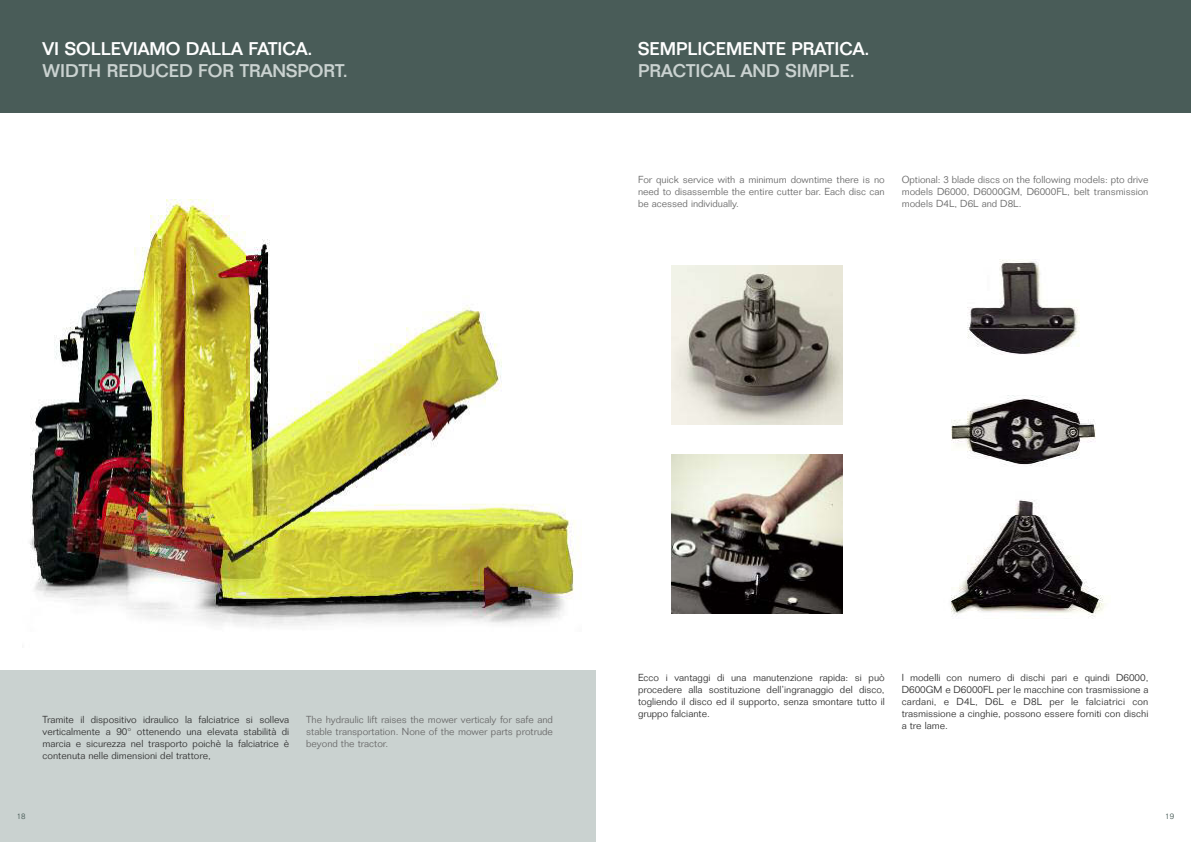
<style>
.page{position:relative;width:1191px;height:842px;background:#fff}
.page>*{position:absolute;margin:0;border:0;box-sizing:border-box;transform-origin:0 0}
.t1{font:500 18px "Folio";color:#fff}
.t2{font:500 18px "Folio";color:#cad2d0}
.t3{font:300 10px/12px "Folio";color:#353535;text-align:justify}
.t4{font:300 10px/12px "Folio";color:#6b6b6b;text-align:justify}
.t5{font:300 8px "Folio";color:#495c58}
</style>
<div class="page">
<div style="left:0;top:670px;width:595px;height:172px;background:#cad2d0"></div>
<img style="left:951px;top:259px;width:153px;height:359px">
<div style="left:0;top:0;width:595px;height:113px;background:#495c58"></div>
<div style="left:595px;top:0;width:596px;height:113px;background:#495c58"></div>
<img style="left:672px;top:265px;width:170px;height:159px">
<img style="left:672px;top:455px;width:170px;height:158px">
<img style="left:30px;top:199px;width:545px;height:427px">
<h1 class="t1" style="left:43px;top:43px;width:271px">VI SOLLEVIAMO DALLA FATICA.</h1>
<h1 class="t2" style="left:43px;top:65px;width:307px">WIDTH REDUCED FOR TRANSPORT.</h1>
<h1 class="t1" style="left:638px;top:43px;width:233px">SEMPLICEMENTE PRATICA.</h1>
<h1 class="t2" style="left:638px;top:65px;width:218px">PRACTICAL AND SIMPLE.</h1>
<p class="t4" style="left:638px;top:175px;width:248px">For quick service with a minimum downtime there is no need to disassemble the entire cutter bar. Each disc can be acessed individually.</p>
<p class="t4" style="left:901px;top:175px;width:248px">Optional: 3 blade discs on the following models: pto drive models D6000, D6000GM, D6000FL, belt transmission models D4L, D6L and D8L.</p>
<p class="t3" style="left:43px;top:714px;width:248px">Tramite il dispositivo idraulico la falciatrice si solleva verticalmente a 90° ottenendo una elevata stabilità di marcia e sicurezza nel trasporto poichè la falciatrice è contenuta nelle dimensioni del trattore,</p>
<p class="t4" style="left:306px;top:714px;width:248px">The hydraulic lift raises the mower verticaly for safe and stable transportation. None of the mower parts protrude beyond the tractor.</p>
<p class="t3" style="left:638px;top:673px;width:248px">Ecco i vantaggi di una manutenzione rapida: si può procedere alla sostituzione dell’ingranaggio del disco, togliendo il disco ed il supporto, senza smontare tutto il gruppo falciante.</p>
<p class="t3" style="left:901px;top:673px;width:248px">I modelli con numero di dischi pari e quindi D6000, D600GM e D6000FL per le macchine con trasmissione a cardani, e D4L, D6L e D8L per le falciatrici con trasmissione a cinghie, possono essere forniti con dischi a tre lame.</p>
<p class="t5" style="left:17px;top:814px;width:10px">18</p>
<p class="t5" style="left:1165px;top:814px;width:10px">19</p>
</div>
